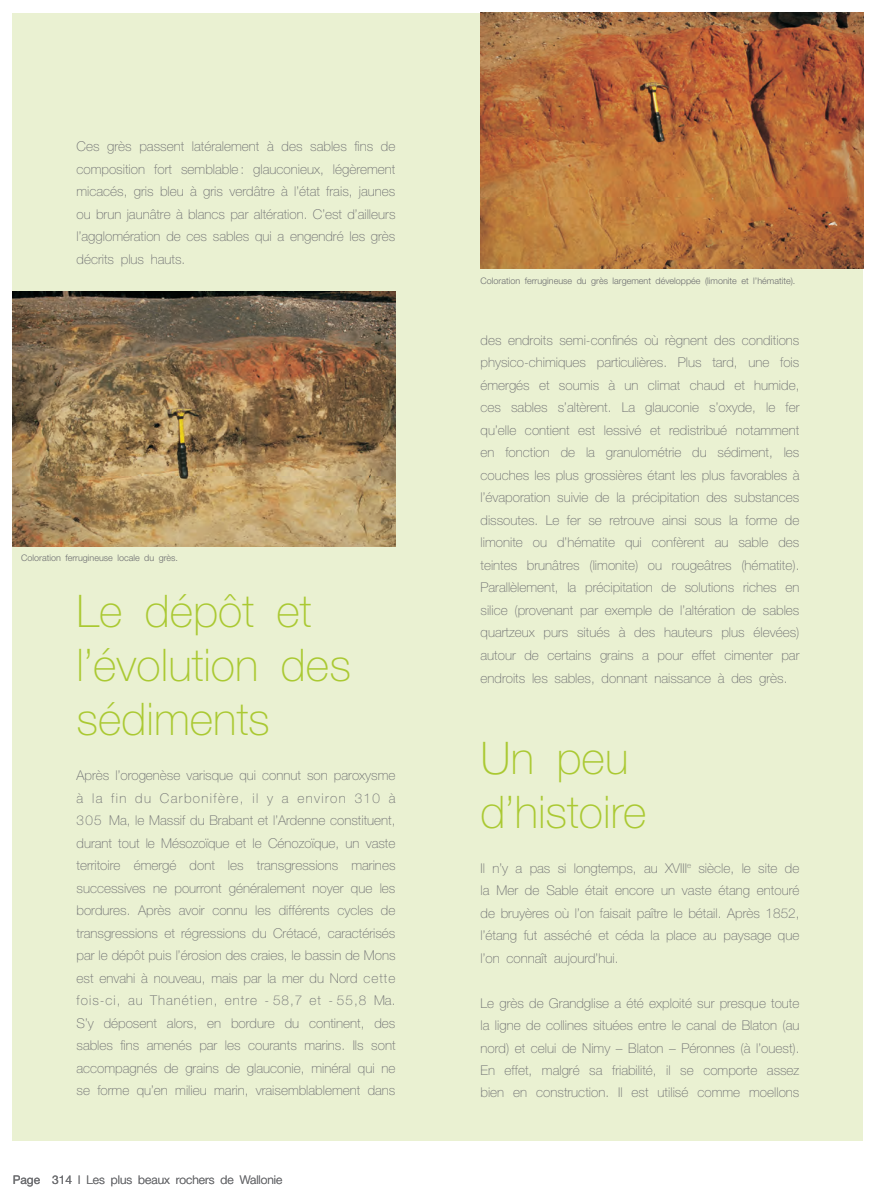
<style>
.page{position:relative;width:876px;height:1200px;background:#fff}
.page>*{position:absolute;margin:0;border:0;box-sizing:border-box;transform-origin:0 0}
.t1{font:100 45px/54px "Helvetica Neue";color:#aac932}
.t2{font:100 13.5px/22.5px "Helvetica Neue";color:#6c6d70;text-align:justify}
.t3{font:300 12px "Helvetica Neue";color:#6c6d70}
.t4{font:300 9px "Helvetica Neue";color:#6c6d70}
.s1{font-weight:400}
</style>
<div class="page">
<div style="left:13px;top:13px;width:850px;height:1127px;background:#eaf1d2"></div>
<img style="left:480px;top:13px;width:383px;height:255px">
<img style="left:13px;top:291px;width:382px;height:255px">
<p class="t2" style="left:77px;top:135px;width:320px">Ces grès passent latéralement à des sables fins de composition fort semblable: glauconieux, légèrement micacés, gris bleu à gris verdâtre à l’état frais, jaunes ou brun jaunâtre à blancs par altération. C’est d’ailleurs l’agglomération de ces sables qui a engendré les grès décrits plus hauts.</p>
<p class="t4" style="left:21px;top:552px;width:158px">Coloration ferrugineuse locale du grès.</p>
<h1 class="t1" style="left:77px;top:583px;width:276px">Le dépôt et l’évolution des sédiments</h1>
<p class="t2" style="left:77px;top:763px;width:320px">Après l’orogenèse varisque qui connut son paroxysme à la fin du Carbonifère, il y a environ 310 à 305 Ma, le Massif du Brabant et l’Ardenne constituent, durant tout le Mésozoïque et le Cénozoïque, un vaste territoire émergé dont les transgressions marines successives ne pourront généralement noyer que les bordures. Après avoir connu les différents cycles de transgressions et régressions du Crétacé, caractérisés par le dépôt puis l’érosion des craies, le bassin de Mons est envahi à nouveau, mais par la mer du Nord cette fois-ci, au Thanétien, entre - 58,7 et - 55,8 Ma.<br>S’y déposent alors, en bordure du continent, des sables fins amenés par les courants marins. Ils sont accompagnés de grains de glauconie, minéral qui ne se forme qu’en milieu marin, vraisemblablement dans</p>
<p class="t3" style="left:13px;top:1171px;width:271px"><span class="s1">Page 314</span> l Les plus beaux rochers de Wallonie</p>
<p class="t4" style="left:480px;top:275px;width:316px">Coloration ferrugineuse du grès largement développée (limonite et l’hématite).</p>
<p class="t2" style="left:480px;top:328px;width:320px">des endroits semi-confinés où règnent des conditions physico-chimiques particulières. Plus tard, une fois émergés et soumis à un climat chaud et humide, ces sables s’altèrent. La glauconie s’oxyde, le fer qu’elle contient est lessivé et redistribué notamment en fonction de la granulométrie du sédiment, les couches les plus grossières étant les plus favorables à l’évaporation suivie de la précipitation des substances dissoutes. Le fer se retrouve ainsi sous la forme de limonite ou d’hématite qui confèrent au sable des teintes brunâtres (limonite) ou rougeâtres (hématite).<br>Parallèlement, la précipitation de solutions riches en silice (provenant par exemple de l’altération de sables quartzeux purs situés à des hauteurs plus élevées) autour de certains grains a pour effet cimenter par endroits les sables, donnant naissance à des grès.</p>
<h1 class="t1" style="left:480px;top:730px;width:168px">Un peu d’histoire</h1>
<p class="t2" style="left:480px;top:856px;width:320px">Il n’y a pas si longtemps, au XVIII<sup>e</sup> siècle, le site de la Mer de Sable était encore un vaste étang entouré de bruyères où l’on faisait paître le bétail. Après 1852, l’étang fut asséché et céda la place au paysage que l’on connaît aujourd’hui.</p>
<p class="t2" style="left:480px;top:991px;width:320px">Le grès de Grandglise a été exploité sur presque toute la ligne de collines situées entre le canal de Blaton (au nord) et celui de Nimy – Blaton – Péronnes (à l’ouest).<br>En effet, malgré sa friabilité, il se comporte assez bien en construction. Il est utilisé comme moellons</p>
</div>
